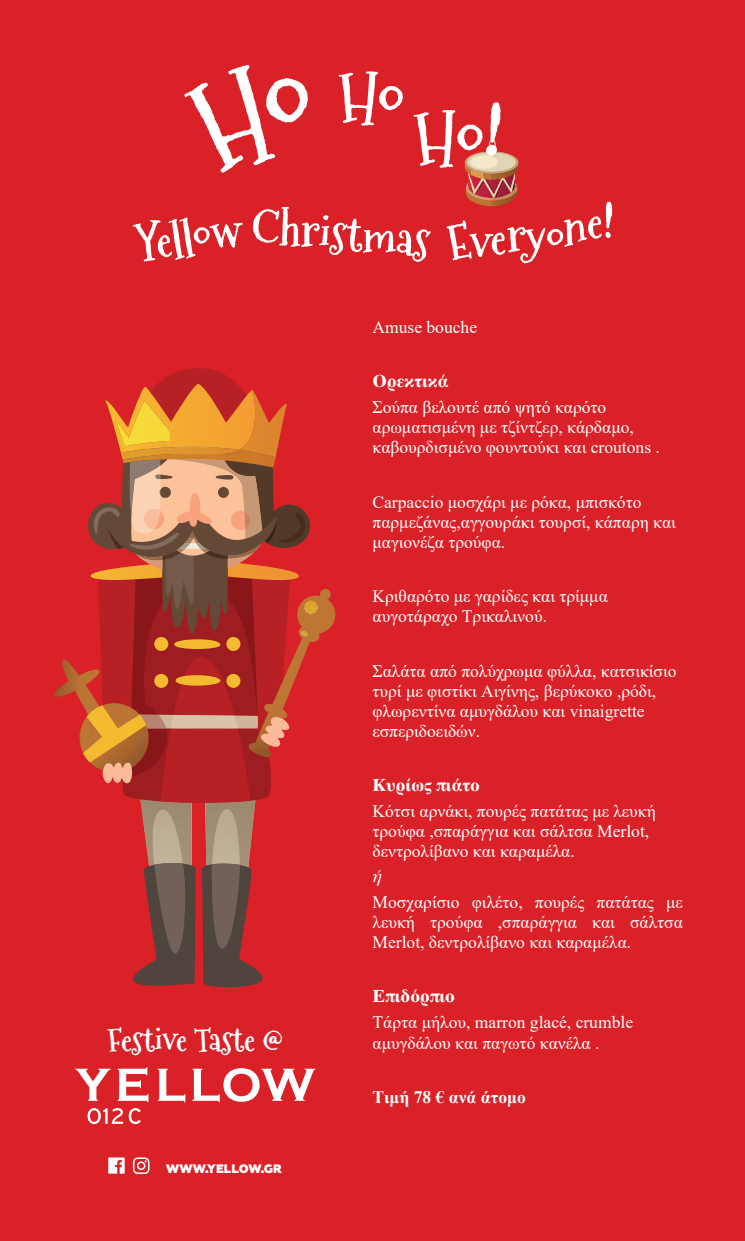
<style>
.page{position:relative;width:745px;height:1241px;background:#fff}
.page>*{position:absolute;margin:0;border:0;box-sizing:border-box;transform-origin:0 0}
.t1{font:700 31.68px "Mountainsof Christmas";color:#fff}
.t2{font:17.5px/20.1px "Times New Roman";color:#fff}
.t3{font:700 17.5px "Times";color:#fff}
.t4{font:700 17.5px "Times New Roman";color:#fff}
.t5{font:italic 17.5px "Times";color:#fff}
.t6{font:800 12.25px "Geometria";letter-spacing:.01em;color:#fff}
</style>
<div class="page">
<div style="left:0;top:0;width:744px;height:1240px;background:#da2128"></div>
<img style="left:141px;top:805px;width:51px;height:54px">
<img style="left:205px;top:805px;width:50px;height:55px">
<img style="left:54px;top:659px;width:29px;height:44px">
<img style="left:79px;top:703px;width:4px;height:49px">
<svg style="left:133px;top:859px;width:63px;height:127px"></svg>
<svg style="left:202px;top:860px;width:61px;height:127px"></svg>
<img style="left:312px;top:589px;width:24px;height:53px">
<img style="left:304px;top:600px;width:14px;height:14px;border-radius:7px">
<svg style="left:83px;top:368px;width:229px;height:437px"></svg>
<svg style="left:75px;top:1067px;width:73px;height:56px"></svg>
<svg style="left:192px;top:1068px;width:123px;height:34px"></svg>
<svg style="left:158px;top:1068px;width:27px;height:34px"></svg>
<svg style="left:133px;top:1157px;width:16px;height:16px"></svg>
<svg style="left:108px;top:1157px;width:17px;height:16px"></svg>
<svg style="left:133px;top:65px;width:479px;height:198px"></svg>
<h1 class="t1" style="left:107px;top:1018px;width:177px">Festive Taste @</h1>
<p class="t6" style="left:166px;top:1161px;width:117px">WWW.YELLOW.GR</p>
<p class="t2" style="left:372px;top:317px;width:106px">Amuse bouche</p>
<p class="t3" style="left:372px;top:364px;width:77px">Ορεκτικά</p>
<p class="t2" style="left:372px;top:396px;width:289px">Σούπα βελουτέ από ψητό καρότο αρωματισμένη με τζίντζερ, κάρδαμο, καβουρδισμένο φουντούκι και croutons .</p>
<p class="t2" style="left:372px;top:491px;width:305px">Carpaccio μοσχάρι με ρόκα, μπισκότο παρμεζάνας,αγγουράκι τουρσί, κάπαρη και μαγιονέζα τρούφα.</p>
<p class="t2" style="left:372px;top:585px;width:237px">Κριθαρότο με γαρίδες και τρίμμα αυγοτάραχο Τρικαλινού.</p>
<p class="t2" style="left:372px;top:660px;width:305px">Σαλάτα από πολύχρωμα φύλλα, κατσικίσιο τυρί με φιστίκι Αιγίνης, βερύκοκο ,ρόδι, φλωρεντίνα αμυγδάλου και vinaigrette εσπεριδοειδών.</p>
<p class="t3" style="left:372px;top:768px;width:109px">Κυρίως πιάτο</p>
<p class="t2" style="left:372px;top:800px;width:285px">Κότσι αρνάκι, πουρές πατάτας με λευκή τρούφα ,σπαράγγια και σάλτσα Merlot, δεντρολίβανο και καραμέλα.</p>
<p class="t5" style="left:372px;top:860px;width:11px">ή</p>
<p class="t2" style="left:372px;top:891px;width:312px;text-align:justify">Μοσχαρίσιο φιλέτο, πουρές πατάτας με λευκή τρούφα ,σπαράγγια και σάλτσα Merlot, δεντρολίβανο και καραμέλα.</p>
<p class="t3" style="left:372px;top:978px;width:84px">Επιδόρπιο</p>
<p class="t2" style="left:372px;top:1010px;width:262px;line-height:21px">Τάρτα μήλου, marron glacé, crumble αμυγδάλου και παγωτό κανέλα .</p>
<p class="t4" style="left:372px;top:1084px;width:155px">Τιμή 78 € ανά άτομο</p>
</div>
